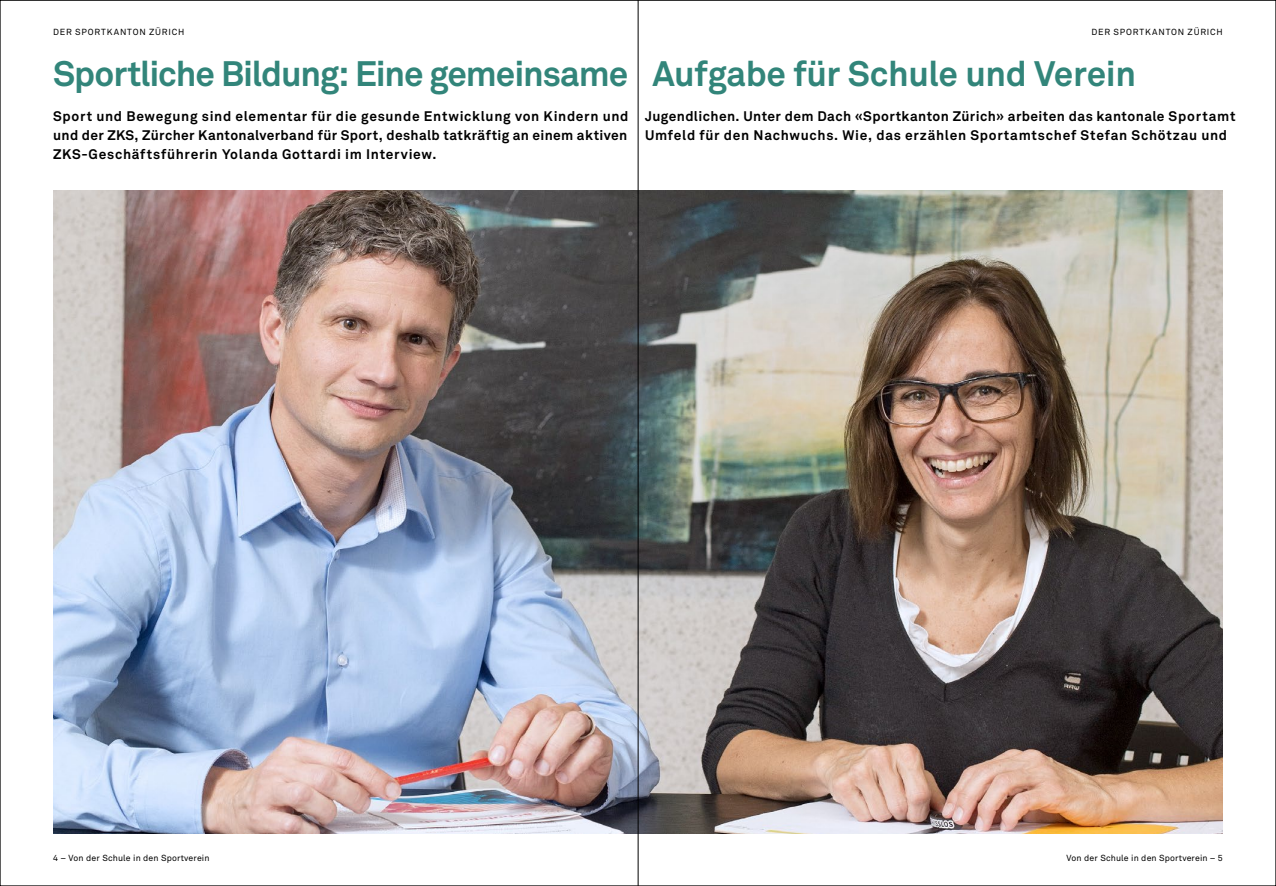
<style>
.page{position:relative;width:1276px;height:886px;background:#fff}
.page>*{position:absolute;margin:0;border:0;box-sizing:border-box;transform-origin:0 0}
.t1{font:700 35px "Akkurat Office";letter-spacing:-.03em;color:#32857a}
.t2{font:700 13.75px/18.8px "Akkurat Office";letter-spacing:.045em;color:#000}
.t3{font:8.75px "Akkurat Office";letter-spacing:.015em;color:#000}
.t4{font:8.75px "Akkurat Office";letter-spacing:.09em;color:#000}
.t5{font:8.75px "Akkurat Office";letter-spacing:.085em;color:#000}
</style>
<div class="page">
<img style="left:53px;top:190px;width:1169px;height:643px">
<hr style="left:638px;top:0;width:1px;height:886px;background:#000">
<p class="t4" style="left:53px;top:27px;width:133px">DER SPORTKANTON ZÜRICH</p>
<p class="t5" style="left:1091px;top:27px;width:133px">DER SPORTKANTON ZÜRICH</p>
<h1 class="t1" style="left:53px;top:52px;width:1084px">Sportliche Bildung: Eine gemeinsame Aufgabe für Schule und Verein</h1>
<p class="t2" style="left:53px;top:107px;width:1184px">Sport und Bewegung sind elementar für die gesunde Entwicklung von Kindern und Jugendlichen. Unter dem Dach «Sportkanton Zürich» arbeiten das kantonale Sportamt und der ZKS, Zürcher Kantonalverband für Sport, deshalb tatkräftig an einem aktiven</p>
<p class="t2" style="left:645px;top:126px;width:583px">Umfeld für den Nachwuchs. Wie, das erzählen Sportamtschef Stefan Schötzau und</p>
<p class="t2" style="left:53px;top:144px;width:385px">ZKS-Geschäftsführerin Yolanda Gottardi im Interview.</p>
<p class="t3" style="left:53px;top:853px;width:158px">4 – Von der Schule in den Sportverein</p>
<p class="t3" style="left:1066px;top:853px;width:158px">Von der Schule in den Sportverein – 5</p>
</div>
